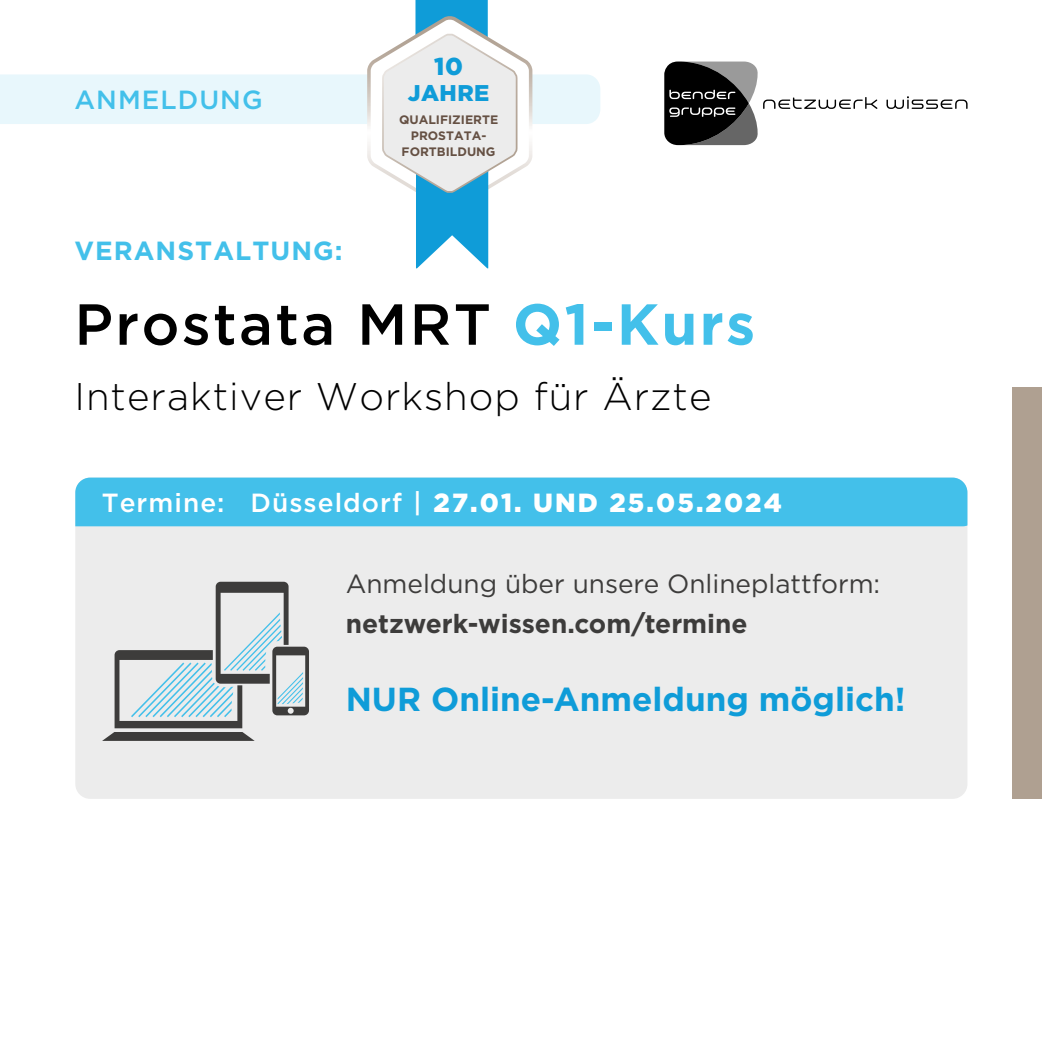
<style>
.page{position:relative;width:1042px;height:1042px;background:#fff}
.page>*{position:absolute;margin:0;border:0;box-sizing:border-box;transform-origin:0 0}
.t1{font:500 57.75px "Gotham";letter-spacing:.04em;color:#000}
.t2{font:300 38.5px "Gotham";letter-spacing:.025em;color:#000}
.t3{font:700 33.25px "Gotham";color:#0f9cd8}
.t4{font:500 26.25px "Gotham";letter-spacing:.04em;color:#fff}
.t5{font:26.25px "Gotham";color:#3d3c3b}
.t6{font:700 26.25px "Gotham";color:#3d3c3b}
.t7{font:700 26.25px "Gotham";letter-spacing:.04em;color:#43c0ea}
.t8{font:500 26.25px "Gotham";letter-spacing:.04em;color:#43c0ea}
.t9{font:900 24.5px "Gotham";color:#0f9cd8}
.t10{font:900 22.75px "Gotham";letter-spacing:.02em;color:#0f9cd8}
.t11{font:700 12.25px/15.8px "Gotham";color:#655043;text-align:center}
.s1{font-weight:700;color:#43c0ea}
.s2{font-weight:900}
</style>
<div class="page">
<div style="left:1012px;top:387px;width:30px;height:412px;background:#afa091"></div>
<svg style="left:763px;top:97px;width:114px;height:12px"></svg>
<svg style="left:886px;top:96px;width:81px;height:13px"></svg>
<svg style="left:664px;top:62px;width:93px;height:83px;background:#3b3b3b"></svg>
<div style="left:703px;top:109px;width:8px;height:5px;background:#000;border-radius:2px"></div>
<svg style="left:0;top:0;width:600px;height:268px"></svg>
<div style="left:75px;top:477px;width:892px;height:322px;background:#ececec;border-radius:15px"></div>
<div style="left:75px;top:477px;width:892px;height:49px;background:#43c0ea"></div>
<svg style="left:102px;top:582px;width:207px;height:159px"></svg>
<p class="t8" style="left:74px;top:83px;width:190px">ANMELDUNG</p>
<p class="t7" style="left:74px;top:233px;width:270px">VERANSTALTUNG:</p>
<p class="t9" style="left:434px;top:49px;width:30px">10</p>
<p class="t10" style="left:408px;top:77px;width:83px">JAHRE</p>
<p class="t11" style="left:399px;top:112px;width:101px">QUALIFIZIERTE<br>PROSTATA-<br>FORTBILDUNG</p>
<h1 class="t1" style="left:74px;top:286px;width:682px">Prostata MRT <span class="s1">Q1-Kurs</span></h1>
<h2 class="t2" style="left:74px;top:371px;width:638px">Interaktiver Workshop für Ärzte</h2>
<p class="t4" style="left:102px;top:485px;width:681px">Termine: Düsseldorf | <span class="s2">27.01. UND 25.05.2024</span></p>
<p class="t5" style="left:346px;top:567px;width:536px">Anmeldung über unsere Onlineplattform:</p>
<p class="t6" style="left:346px;top:607px;width:403px">netzwerk-wissen.com/termine</p>
<p class="t3" style="left:346px;top:677px;width:561px">NUR Online-Anmeldung möglich!</p>
</div>
